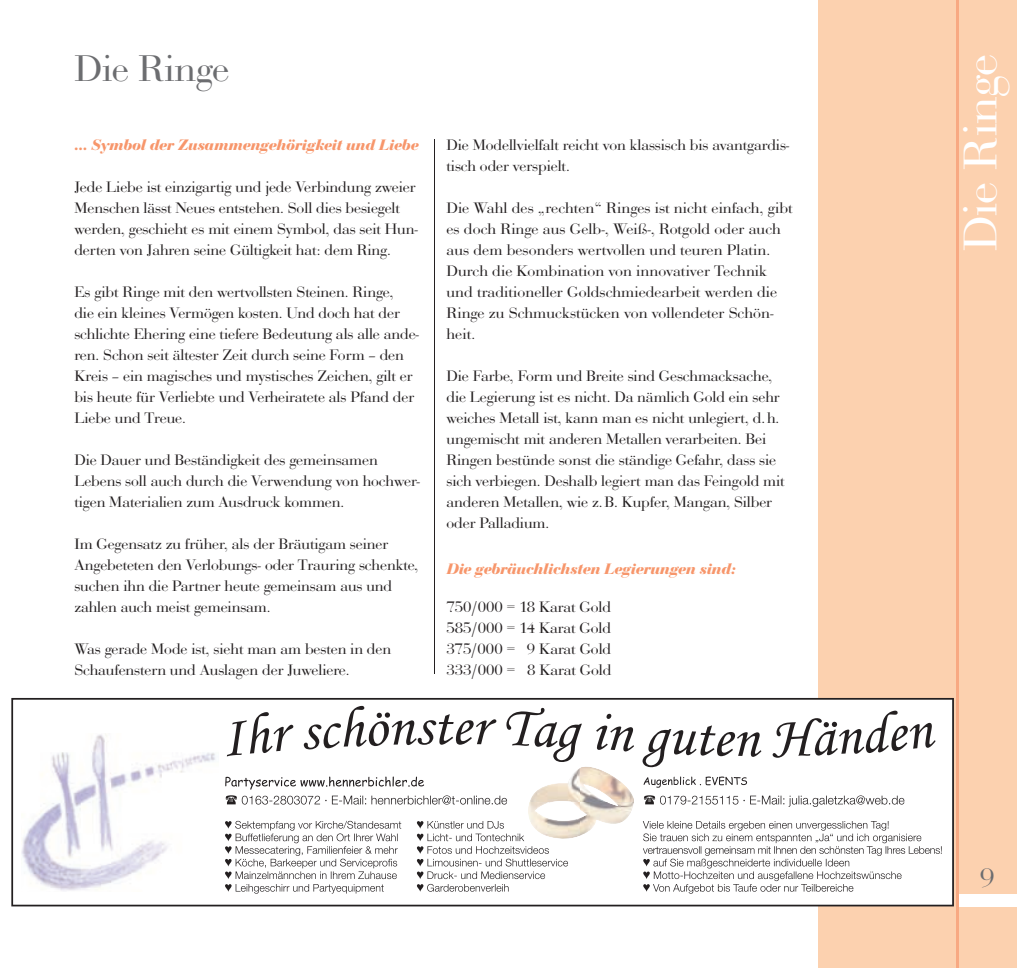
<style>
.page{position:relative;width:1017px;height:968px;background:#fff}
.page>*{position:absolute;margin:0;border:0;box-sizing:border-box;transform-origin:0 0}
.t1{font:49px "Bauer Bodoni D";color:#fff}
.t2{font:38.5px "Bauer Bodoni D";color:#6c6d70}
.t3{font:28px "Bauer Bodoni D";color:#6c6d70}
.t4{font:15.75px/21px "Bauer Bodoni D";color:#231f20}
.t5{font:italic 700 15.75px "Bauer Bodoni D";color:#f7966b}
</style>
<div class="page">
<div style="left:819px;top:0;width:198px;height:967px;background:#fcd1af"></div>
<div style="left:957px;top:893px;width:60px;height:13px;background:#fff"></div>
<hr style="left:956px;top:0;width:2px;height:967px;background:#f8a982">
<svg style="left:11px;top:697px;width:943px;height:209px"></svg>
<img style="left:21px;top:733px;width:198px;height:158px">
<img style="left:528px;top:767px;width:106px;height:71px">
<svg style="left:225px;top:820px;width:176px;height:73px"></svg>
<svg style="left:226px;top:795px;width:281px;height:9px"></svg>
<svg style="left:225px;top:776px;width:199px;height:13px"></svg>
<svg style="left:417px;top:820px;width:151px;height:71px"></svg>
<svg style="left:643px;top:820px;width:299px;height:73px"></svg>
<svg style="left:644px;top:776px;width:103px;height:11px"></svg>
<svg style="left:644px;top:795px;width:260px;height:11px"></svg>
<svg style="left:227px;top:705px;width:709px;height:62px"></svg>
<hr style="left:434px;top:139px;width:1px;height:534px;background:#231f20">
<h2 class="t2" style="left:74px;top:45px;width:156px">Die Ringe</h2>
<p class="t5" style="left:74px;top:135px;width:345px">… Symbol der Zusammengehörigkeit und Liebe</p>
<p class="t4" style="left:74px;top:176px;width:345px">Jede Liebe ist einzigartig und jede Verbindung zweier Menschen lässt Neues entstehen. Soll dies besiegelt werden, geschieht es mit einem Symbol, das seit Hun&shy;derten von Jahren seine Gültigkeit hat: dem Ring.</p>
<p class="t4" style="left:74px;top:281px;width:346px">Es gibt Ringe mit den wertvollsten Steinen. Ringe,<br>die ein kleines Vermögen kosten. Und doch hat der schlichte Ehering eine tiefere Bedeutung als alle ande&shy;ren. Schon seit ältester Zeit durch seine Form – den Kreis – ein magisches und mystisches Zeichen, gilt er bis heute für Verliebte und Verheiratete als Pfand der Liebe und Treue.</p>
<p class="t4" style="left:74px;top:449px;width:347px">Die Dauer und Beständigkeit des gemeinsamen<br>Lebens soll auch durch die Verwendung von hochwer&shy;tigen Materialien zum Ausdruck kommen.</p>
<p class="t4" style="left:74px;top:533px;width:345px">Im Gegensatz zu früher, als der Bräutigam seiner Angebeteten den Verlobungs- oder Trauring schenkte, suchen ihn die Partner heute gemeinsam aus und zahlen auch meist gemeinsam.</p>
<p class="t4" style="left:74px;top:638px;width:318px">Was gerade Mode ist, sieht man am besten in den<br>Schaufenstern und Auslagen der Juweliere.</p>
<p class="t4" style="left:446px;top:134px;width:344px">Die Modellvielfalt reicht von klassisch bis avantgardis&shy;tisch oder verspielt.</p>
<p class="t4" style="left:446px;top:197px;width:348px">Die Wahl des „rechten“ Ringes ist nicht einfach, gibt es doch Ringe aus Gelb-, Weiß-, Rotgold oder auch aus dem besonders wertvollen und teuren Platin.<br>Durch die Kombination von inno vativer Technik und traditioneller Goldschmiede arbeit werden die Ringe zu Schmuckstücken von vollendeter Schön&shy;heit.</p>
<p class="t4" style="left:446px;top:365px;width:340px">Die Farbe, Form und Breite sind Geschmacksache, die Legierung ist es nicht. Da nämlich Gold ein sehr weiches Metall ist, kann man es nicht unlegiert, d. h. ungemischt mit anderen Metallen verarbeiten. Bei Ringen bestünde sonst die ständige Gefahr, dass sie sich verbiegen. Deshalb legiert man das Feingold mit anderen Metallen, wie z. B. Kupfer, Mangan, Silber oder Palladium.</p>
<p class="t5" style="left:446px;top:559px;width:291px">Die gebräuchlichsten Legierungen sind:</p>
<p class="t4" style="left:446px;top:596px;width:166px;text-align:justify">750/000 = 18 Karat Gold 585/000 = 14 Karat Gold 375/000 = 9 Karat Gold 333/000 = 8 Karat Gold</p>
<h1 class="t1" style="left:951px;top:251px;width:199px;rotate:-90deg">Die Ringe</h1>
<h3 class="t3" style="left:980px;top:861px;width:16px">9</h3>
</div>
